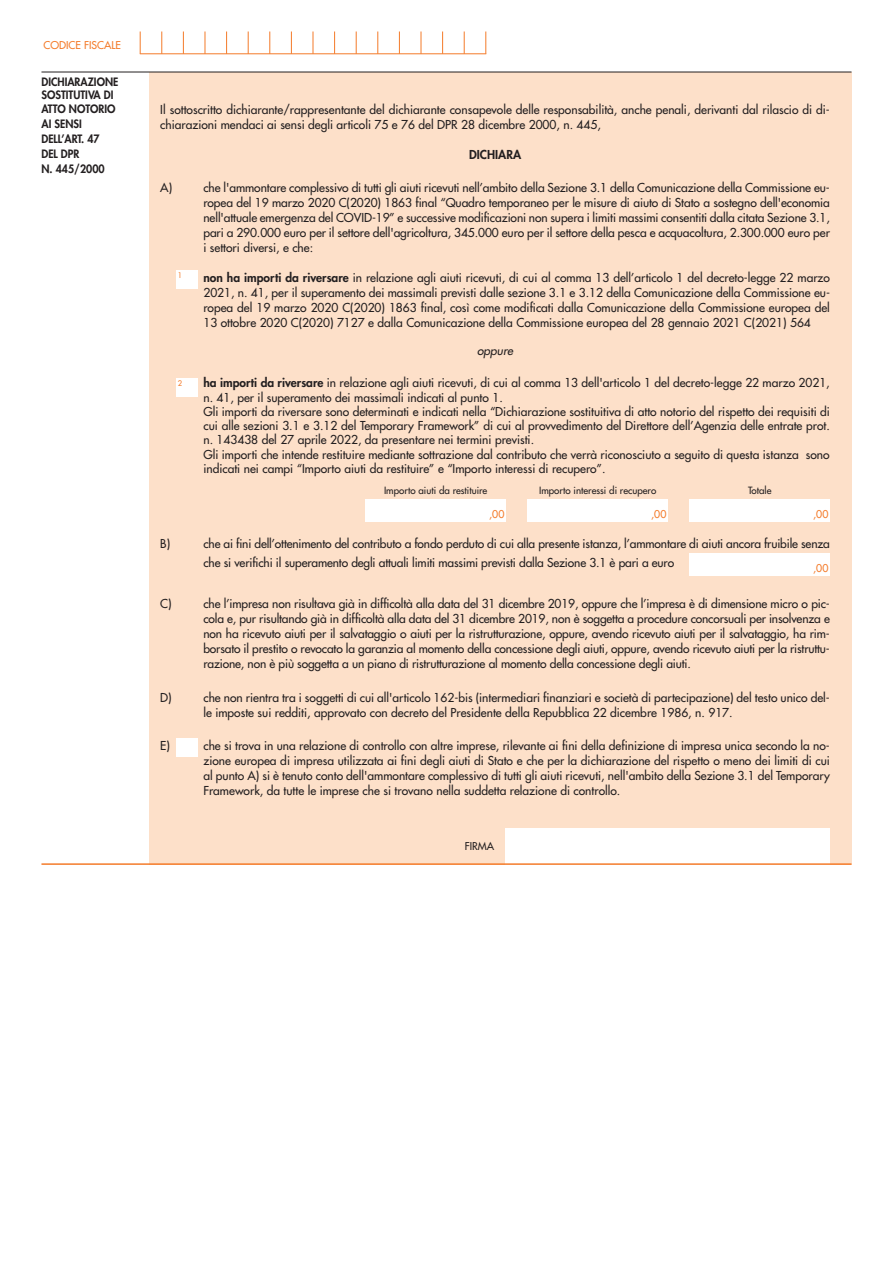
<style>
.page{position:relative;width:893px;height:1263px;background:#fff}
.page>*{position:absolute;margin:0;border:0;box-sizing:border-box;transform-origin:0 0}
.t1{font:12px/15px "Futura";color:#231f20}
.t2{font:800 12px "Futura";color:#231f20}
.t3{font:italic 12px "Futura";color:#231f20}
.t4{font:800 11.25px/15px "Futura";color:#231f20;scale:.95 1}
.t5{font:10.5px "Futura";color:#f47b2a}
.t6{font:10.5px "Futura";color:#231f20}
.t7{font:9.75px "Futura";color:#231f20}
.t8{font:7.5px "Futura";color:#f47b2a}
.s1{font-weight:800}
</style>
<div class="page">
<div style="left:149px;top:72px;width:702px;height:792px;background:#fde0c9"></div>
<div style="left:506px;top:828px;width:324px;height:36px;background:#fff"></div>
<div style="left:176px;top:738px;width:22px;height:18px;background:#fff"></div>
<svg style="left:485px;top:32px;width:1px;height:21px"></svg>
<svg style="left:464px;top:32px;width:1px;height:21px"></svg>
<svg style="left:442px;top:32px;width:1px;height:21px"></svg>
<svg style="left:421px;top:32px;width:1px;height:21px"></svg>
<svg style="left:399px;top:32px;width:1px;height:21px"></svg>
<svg style="left:377px;top:32px;width:1px;height:21px"></svg>
<svg style="left:356px;top:32px;width:1px;height:21px"></svg>
<svg style="left:334px;top:32px;width:1px;height:21px"></svg>
<svg style="left:313px;top:32px;width:1px;height:21px"></svg>
<svg style="left:205px;top:32px;width:1px;height:21px"></svg>
<svg style="left:226px;top:32px;width:1px;height:21px"></svg>
<svg style="left:248px;top:32px;width:1px;height:21px"></svg>
<svg style="left:269px;top:32px;width:1px;height:21px"></svg>
<svg style="left:291px;top:32px;width:1px;height:21px"></svg>
<svg style="left:183px;top:32px;width:1px;height:21px"></svg>
<svg style="left:161px;top:32px;width:1px;height:21px"></svg>
<svg style="left:140px;top:32px;width:1px;height:21px"></svg>
<hr style="left:140px;top:53px;width:346px;height:1px;background:#f47b2a">
<div style="left:689px;top:500px;width:141px;height:22px;background:#fff"></div>
<div style="left:689px;top:554px;width:141px;height:22px;background:#fff"></div>
<div style="left:527px;top:500px;width:141px;height:22px;background:#fff"></div>
<div style="left:365px;top:500px;width:141px;height:22px;background:#fff"></div>
<div style="left:176px;top:270px;width:22px;height:18px;background:#fff"></div>
<div style="left:176px;top:378px;width:22px;height:18px;background:#fff"></div>
<hr style="left:41px;top:72px;width:810px;height:1px;background:#231f20">
<hr style="left:41px;top:863px;width:810px;height:2px;background:#f47b2a">
<p class="t5" style="left:44px;top:40px;width:79px">CODICE FISCALE</p>
<p class="t4" style="left:41px;top:76px;width:82px;line-height:13.5px">DICHIARAZIONE<br>SOSTITUTIVA DI<br>ATTO NOTORIO</p>
<p class="t4" style="left:41px;top:117px;width:68px">AI SENSI<br>DELL’ART. 47<br>DEL DPR<br>N. 445/2000</p>
<p class="t1" style="left:160px;top:102px;width:671px">Il sottoscritto dichiarante/rappresentante del dichiarante consapevole delle responsabilità, anche penali, derivanti dal rilascio di di&shy;chiarazioni mendaci ai sensi degli articoli 75 e 76 del DPR 28 dicembre 2000, n. 445,</p>
<p class="t2" style="left:469px;top:148px;width:54px">DICHIARA</p>
<p class="t1" style="left:160px;top:180px;width:13px">A)</p>
<p class="t1" style="left:203px;top:180px;width:628px;text-align:justify">che l'ammontare complessivo di tutti gli aiuti ricevuti nell’ambito della Sezione 3.1 della Comunicazione della Commissione eu&shy;ropea del 19 marzo 2020 C(2020) 1863 final “Quadro temporaneo per le misure di aiuto di Stato a sostegno dell'economia nell'attuale emergenza del COVID-19” e successive modificazioni non supera i limiti massimi consentiti dalla citata Sezione 3.1, pari a 290.000 euro per il settore dell'agricoltura, 345.000 euro per il settore della pesca e acquacoltura, 2.300.000 euro per i settori diversi, e che:</p>
<p class="t1" style="left:203px;top:270px;width:628px;text-align:justify"><span class="s1">non ha importi da riversare</span> in relazione agli aiuti ricevuti, di cui al comma 13 dell’articolo 1 del decreto-legge 22 marzo 2021, n. 41, per il superamento dei massimali previsti dalle sezione 3.1 e 3.12 della Comunicazione della Commissione eu&shy;ropea del 19 marzo 2020 C(2020) 1863 final, così come modificati dalla Comunicazione della Commissione europea del 13 ottobre 2020 C(2020) 7127 e dalla Comunicazione della Commissione europea del 28 gennaio 2021 C(2021) 564</p>
<p class="t3" style="left:477px;top:345px;width:40px">oppure</p>
<p class="t1" style="left:203px;top:377px;width:628px;line-height:14.2px"><span class="s1">ha importi da riversare</span> in relazione agli aiuti ricevuti, di cui al comma 13 dell'articolo 1 del decreto-legge 22 marzo 2021, n. 41, per il superamento dei massimali indicati al punto 1.<br>Gli importi da riversare sono determinati e indicati nella “Dichiarazione sostituitiva di atto notorio del rispetto dei requisiti di cui alle sezioni 3.1 e 3.12 del Temporary Framework” di cui al provvedimento del Direttore dell’Agenzia delle entrate prot. n. 143438 del 27 aprile 2022, da presentare nei termini previsti.<br>Gli importi che intende restituire mediante sottrazione dal contributo che verrà riconosciuto a seguito di questa istanza sono indicati nei campi “Importo aiuti da restituire” e “Importo interessi di recupero”.</p>
<p class="t8" style="left:178px;top:272px;width:6px">1</p>
<p class="t8" style="left:178px;top:380px;width:6px">2</p>
<p class="t7" style="left:384px;top:486px;width:105px">Importo aiuti da restituire</p>
<p class="t7" style="left:539px;top:486px;width:119px">Importo interessi di recupero</p>
<p class="t7" style="left:748px;top:486px;width:25px">Totale</p>
<p class="t5" style="left:489px;top:509px;width:17px">,00</p>
<p class="t5" style="left:651px;top:509px;width:17px">,00</p>
<p class="t5" style="left:813px;top:509px;width:17px">,00</p>
<p class="t1" style="left:160px;top:537px;width:11px">B)</p>
<p class="t1" style="left:203px;top:534px;width:628px;line-height:19.5px">che ai fini dell’ottenimento del contributo a fondo perduto di cui alla presente istanza, l’ammontare di aiuti ancora fruibile senza che si verifichi il superamento degli attuali limiti massimi previsti dalla Sezione 3.1 è pari a euro</p>
<p class="t1" style="left:160px;top:597px;width:13px">C)</p>
<p class="t1" style="left:203px;top:597px;width:628px;text-align:justify">che l’impresa non risultava già in difficoltà alla data del 31 dicembre 2019, oppure che l’impresa è di dimensione micro o pic&shy;cola e, pur risultando già in difficoltà alla data del 31 dicembre 2019, non è soggetta a procedure concorsuali per insolvenza e non ha ricevuto aiuti per il salvataggio o aiuti per la ristrutturazione, oppure, avendo ricevuto aiuti per il salvataggio, ha rim&shy;borsato il prestito o revocato la garanzia al momento della concessione degli aiuti, oppure, avendo ricevuto aiuti per la ristruttu&shy;razione, non è più soggetta a un piano di ristrutturazione al momento della concessione degli aiuti.</p>
<p class="t1" style="left:160px;top:691px;width:13px">D)</p>
<p class="t1" style="left:203px;top:691px;width:628px">che non rientra tra i soggetti di cui all'articolo 162-bis (intermediari finanziari e società di partecipazione) del testo unico del&shy;le imposte sui redditi, approvato con decreto del Presidente della Repubblica 22 dicembre 1986, n. 917.</p>
<p class="t1" style="left:160px;top:739px;width:11px">E)</p>
<p class="t1" style="left:203px;top:739px;width:628px;text-align:justify">che si trova in una relazione di controllo con altre imprese, rilevante ai fini della definizione di impresa unica secondo la no&shy;zione europea di impresa utilizzata ai fini degli aiuti di Stato e che per la dichiarazione del rispetto o meno dei limiti di cui al punto A) si è tenuto conto dell'ammontare complessivo di tutti gli aiuti ricevuti, nell'ambito della Sezione 3.1 del Temporary Framework, da tutte le imprese che si trovano nella suddetta relazione di controllo.</p>
<p class="t5" style="left:813px;top:563px;width:17px">,00</p>
<p class="t6" style="left:465px;top:841px;width:31px">FIRMA</p>
</div>
